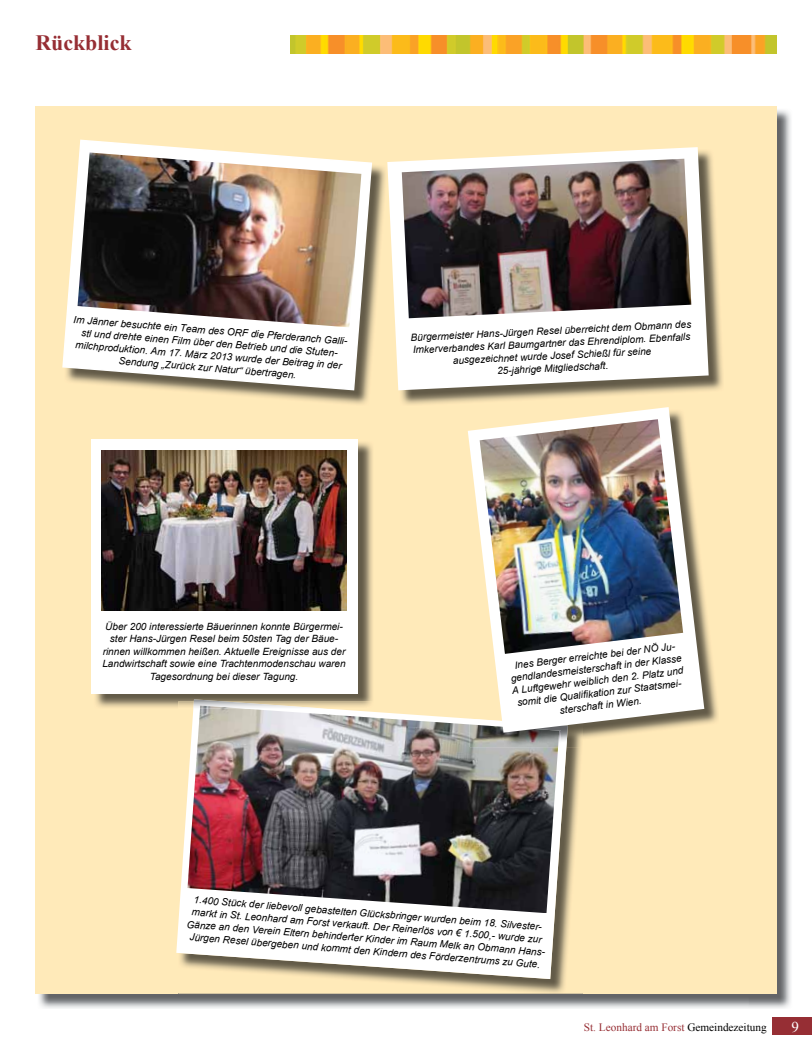
<style>
.page{position:relative;width:812px;height:1053px;background:#fff}
.page>*{position:absolute;margin:0;border:0;box-sizing:border-box;transform-origin:0 0}
.t1{font:700 21.88px "Times New Roman";color:#962e34}
.t2{font:15px "Times New Roman";color:#fff}
.t3{font:11.25px "Times New Roman";color:#962e34}
.t4{font:italic 10px/12.5px "Arial";color:#000;text-align:center}
.s1{color:#000}
</style>
<div class="page">
<div style="left:772px;top:1017px;width:39px;height:18px;background:#962e34"></div>
<img style="left:290px;top:35px;width:486px;height:18px">
<img style="left:748px;top:108px;width:43px;height:900px">
<img style="left:37px;top:993px;width:711px;height:15px">
<div style="left:35px;top:106px;width:741px;height:887px;background:#ffeab9"></div>
<img style="left:178px;top:747px;width:405px;height:247px">
<svg style="left:176px;top:747px;width:392px;height:231px"></svg>
<img style="left:187px;top:708px;width:371px;height:205px">
<svg style="left:184px;top:895px;width:364px;height:80px;background:#e2e0dd"></svg>
<img style="left:182px;top:166px;width:203px;height:238px">
<svg style="left:62px;top:140px;width:310px;height:250px;fill:#fff"></svg>
<img style="left:77px;top:152px;width:284px;height:175px">
<img style="left:398px;top:152px;width:325px;height:253px">
<svg style="left:387px;top:147px;width:321px;height:243px;background:#f0ede5"></svg>
<img style="left:402px;top:159px;width:289px;height:159px">
<img style="left:94px;top:442px;width:279px;height:265px">
<img style="left:178px;top:701px;width:195px;height:6px">
<img style="left:193px;top:699px;width:135px;height:9px">
<img style="left:200px;top:705px;width:45px;height:3px">
<div style="left:92px;top:439px;width:266px;height:254px;background:#fff"></div>
<img style="left:101px;top:450px;width:245px;height:160px">
<img style="left:583px;top:599px;width:135px;height:139px">
<img style="left:568px;top:732px;width:15px;height:15px">
<img style="left:561px;top:732px;width:7px;height:15px">
<img style="left:559px;top:732px;width:2px;height:15px">
<img style="left:469px;top:732px;width:90px;height:15px">
<svg style="left:467px;top:407px;width:237px;height:325px;fill:#fff"></svg>
<img style="left:479px;top:419px;width:204px;height:234px">
<h1 class="t1" style="left:35px;top:28px;width:98px">Rückblick</h1>
<p class="t4" style="left:74px;top:312px;width:283px;rotate:5deg">Im Jänner besuchte ein Team des ORF die Pferderanch Galli-</p>
<p class="t4" style="left:82px;top:325px;width:265px;rotate:5deg">stl und drehte einen Film über den Betrieb und die Stuten-</p>
<p class="t4" style="left:76px;top:337px;width:268px;rotate:5deg">milchproduktion. Am 17. März 2013 wurde der Beitrag in der</p>
<p class="t4" style="left:119px;top:354px;width:179px;rotate:5deg">Sendung „Zurück zur Natur“ übertragen.</p>
<p class="t4" style="left:410px;top:332px;width:282px;rotate:-3deg">Bürgermeister Hans-Jürgen Resel überreicht dem Obmann des Imkerverbandes Karl Baumgartner das Ehrendiplom. Ebenfalls ausgezeichnet wurde Josef Schießl für seine<br>25-jährige Mitgliedschaft.</p>
<p class="t4" style="left:102px;top:620px;width:245px">Über 200 interessierte Bäuerinnen konnte Bürgermei&shy;ster Hans-Jürgen Resel beim 50sten Tag der Bäue&shy;rinnen willkommen heißen. Aktuelle Ereignisse aus der Landwirtschaft sowie eine Trachtenmodenschau waren Tagesordnung bei dieser Tagung.</p>
<p class="t4" style="left:508px;top:660px;width:177px;rotate:-7deg">Ines Berger erreichte bei der NÖ Ju&shy;gendlandesmeisterschaft in der Klasse A Luftgewehr weiblich den 2. Platz und somit die Qualifi kation zur Staatsmei&shy;sterschaft in Wien.</p>
<p class="t4" style="left:194px;top:891px;width:357px;rotate:5deg">1.400 Stück der liebevoll gebastelten Glücksbringer wurden beim 18. Silvester-</p>
<p class="t4" style="left:192px;top:904px;width:352px;rotate:5deg">markt in St. Leonhard am Forst verkauft. Der Reinerlös von € 1.500,- wurde zur</p>
<p class="t4" style="left:187px;top:916px;width:367px;rotate:5deg">Gänze an den Verein Eltern behinderter Kinder im Raum Melk an Obmann Hans-</p>
<p class="t4" style="left:190px;top:929px;width:353px;rotate:5deg">Jürgen Resel übergeben und kommt den Kindern des Förderzentrums zu Gute.</p>
<p class="t3" style="left:583px;top:1019px;width:184px">St. Leonhard am Forst <span class="s1">Gemeindezeitung</span></p>
<h2 class="t2" style="left:791px;top:1016px;width:9px">9</h2>
</div>
